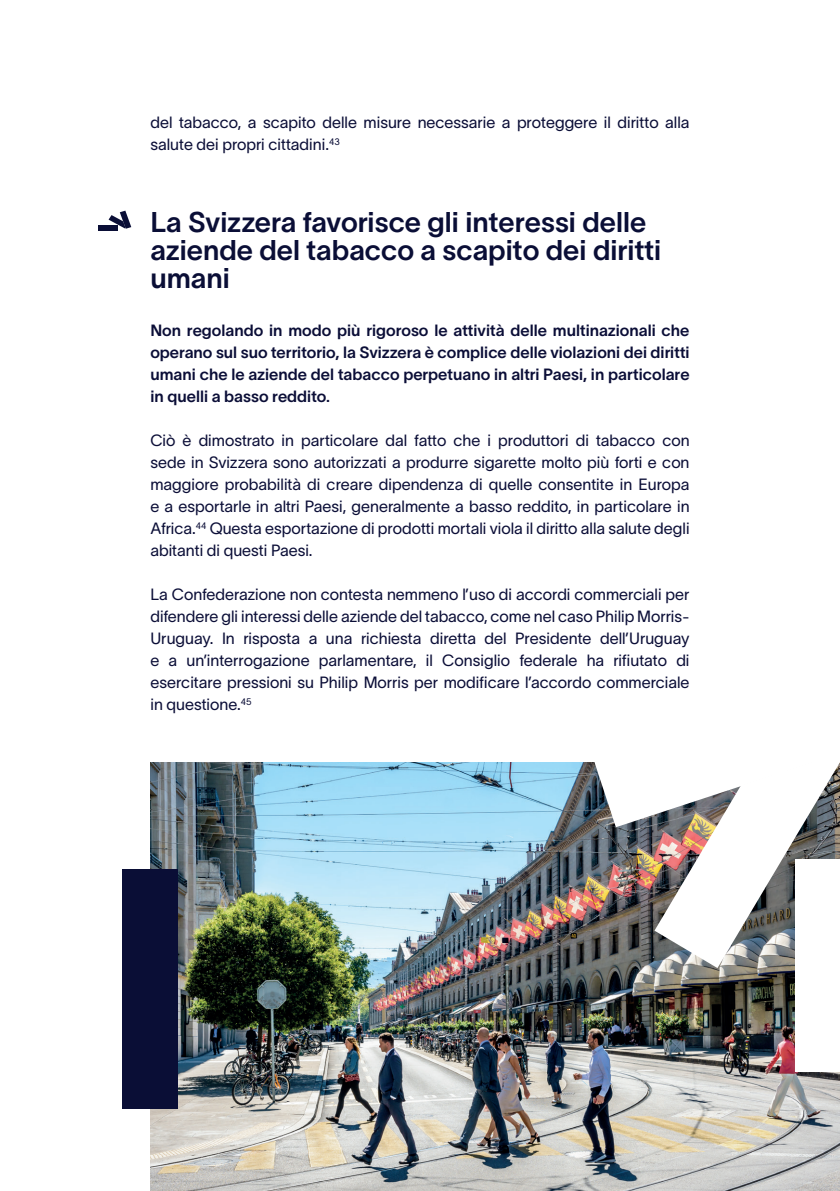
<style>
.page{position:relative;width:840px;height:1191px;background:#fff}
.page>*{position:absolute;margin:0;border:0;box-sizing:border-box;transform-origin:0 0}
.t1{font:28px/28px "TWK Lausanne";color:#0a0e36}
.t2{font:16px/22px "TWK Lausanne";color:#0b0e37;text-align:justify}
.t3{font:16px/22px "TWK Lausanne";color:#0b0e37;text-align:justify}
</style>
<div class="page">
<img style="left:150px;top:763px;width:689px;height:428px">
<div style="left:794px;top:859px;width:45px;height:212px;background:#fff"></div>
<img style="left:592px;top:762px;width:247px;height:206px">
<div style="left:98px;top:225px;width:19px;height:5px;background:#0a0e36"></div>
<svg style="left:108px;top:211px;width:23px;height:18px"></svg>
<div style="left:122px;top:869px;width:56px;height:240px;background:#0a0e36"></div>
<p class="t2" style="left:150px;top:110px;width:540px">del tabacco, a scapito delle misure necessarie a proteggere il diritto alla salute dei propri cittadini.<sup>43</sup></p>
<h1 class="t1" style="left:150px;top:206px;width:512px">La Svizzera favorisce gli interessi delle aziende del tabacco a scapito dei diritti umani</h1>
<p class="t3" style="left:150px;top:318px;width:540px">Non regolando in modo più rigoroso le attività delle multinazionali che operano sul suo territorio, la Svizzera è complice delle violazioni dei diritti umani che le aziende del tabacco perpetuano in altri Paesi, in particolare in quelli a basso reddito.</p>
<p class="t2" style="left:150px;top:428px;width:540px">Ciò è dimostrato in particolare dal fatto che i produttori di tabacco con sede in Svizzera sono autorizzati a produrre sigarette molto più forti e con maggiore probabilità di creare dipendenza di quelle consentite in Europa e a esportarle in altri Paesi, generalmente a basso reddito, in particolare in Africa.<sup>44</sup> Questa esportazione di prodotti mortali viola il diritto alla salute degli abitanti di questi Paesi.</p>
<p class="t2" style="left:150px;top:582px;width:540px">La Confederazione non contesta nemmeno l’uso di accordi commerciali per difendere gli interessi delle aziende del tabacco, come nel caso Philip Morris-Uruguay. In risposta a una richiesta diretta del Presidente dell’Uruguay e a un’interrogazione parlamentare, il Consiglio federale ha rifiutato di esercitare pressioni su Philip Morris per modificare l’accordo commerciale in questione.<sup>45</sup></p>
</div>
